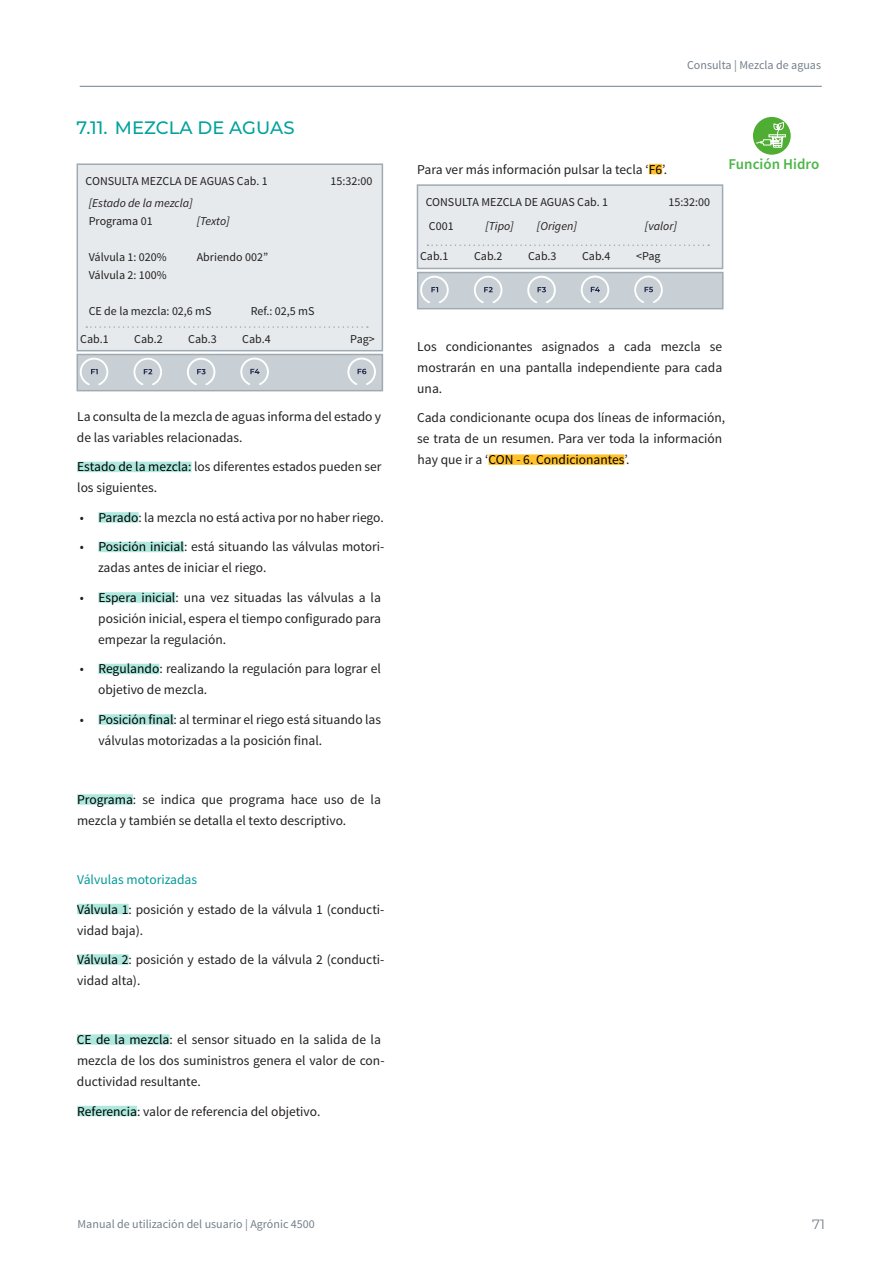
<style>
.page{position:relative;width:893px;height:1263px;background:#fff}
.page>*{position:absolute;margin:0;border:0;box-sizing:border-box;transform-origin:0 0}
.t1{font:500 18px "Montserrat";color:#00a39d}
.t2{font:600 15px "Source Sans Pro";color:#4bb648}
.t3{font:13.5px/21px "Source Sans Pro";color:#231f20}
.t4{font:13.5px "Montserrat";color:#727f8a}
.t5{font:12px "Source Sans Pro";color:#231f20}
.t6{font:12px "Source Sans Pro";color:#727f8a}
.t7{font:italic 12px "Source Sans Pro";color:#231f20}
.s1{color:#000}
.s2{color:#009a97}
</style>
<div class="page">
<hr style="left:80px;top:86px;width:742px;height:1px;background:#727f8a">
<div style="left:77px;top:462px;width:115px;height:10px;background:#ade9de"></div>
<div style="left:98px;top:512px;width:41px;height:11px;background:#ade9de"></div>
<div style="left:98px;top:542px;width:86px;height:10px;background:#ade9de"></div>
<div style="left:98px;top:592px;width:77px;height:11px;background:#ade9de"></div>
<div style="left:98px;top:664px;width:61px;height:10px;background:#ade9de"></div>
<div style="left:98px;top:714px;width:76px;height:11px;background:#ade9de"></div>
<div style="left:77px;top:794px;width:56px;height:11px;background:#ade9de"></div>
<div style="left:77px;top:904px;width:52px;height:10px;background:#ade9de"></div>
<div style="left:77px;top:954px;width:52px;height:11px;background:#ade9de"></div>
<div style="left:77px;top:1034px;width:92px;height:11px;background:#ade9de"></div>
<div style="left:77px;top:1106px;width:60px;height:10px;background:#ade9de"></div>
<div style="left:77px;top:163px;width:306px;height:188px;background:#e6eaec;border:2px solid #9faab2"></div>
<svg style="left:86px;top:326px;width:282px;height:2px"></svg>
<div style="left:77px;top:354px;width:306px;height:37px;background:#c9d0d5;border:2px solid #9faab2"></div>
<svg style="left:79px;top:357px;width:30px;height:30px"></svg>
<svg style="left:133px;top:357px;width:29px;height:28px"></svg>
<svg style="left:187px;top:357px;width:29px;height:28px"></svg>
<svg style="left:240px;top:357px;width:29px;height:28px"></svg>
<svg style="left:347px;top:357px;width:29px;height:28px"></svg>
<div style="left:753px;top:117px;width:38px;height:38px;background:#4fad33;border-radius:50%"></div>
<svg style="left:755px;top:122px;width:31px;height:26px"></svg>
<div style="left:649px;top:164px;width:13px;height:10px;background:#ffc22c"></div>
<div style="left:489px;top:454px;width:135px;height:11px;background:#ffc22c"></div>
<div style="left:417px;top:184px;width:306px;height:85px;background:#e6eaec;border:2px solid #9faab2"></div>
<svg style="left:427px;top:244px;width:282px;height:2px"></svg>
<div style="left:417px;top:272px;width:306px;height:37px;background:#c9d0d5;border:2px solid #9faab2"></div>
<svg style="left:419px;top:275px;width:30px;height:30px"></svg>
<svg style="left:474px;top:276px;width:29px;height:27px"></svg>
<svg style="left:527px;top:275px;width:29px;height:28px"></svg>
<svg style="left:580px;top:275px;width:30px;height:28px"></svg>
<svg style="left:634px;top:275px;width:29px;height:28px"></svg>
<h1 class="t1" style="left:77px;top:115px;width:219px">7.11. MEZCLA DE AGUAS</h1>
<p class="t5" style="left:86px;top:174px;width:184px">CONSULTA MEZCLA DE AGUAS Cab. 1</p>
<p class="t5" style="left:331px;top:174px;width:43px">15:32:00</p>
<p class="t7" style="left:89px;top:196px;width:106px">[Estado de la mezcla]</p>
<p class="t5" style="left:89px;top:214px;width:65px">Programa 01</p>
<p class="t7" style="left:197px;top:214px;width:34px">[Texto]</p>
<p class="t5" style="left:89px;top:250px;width:80px">Válvula 1: 020%</p>
<p class="t5" style="left:197px;top:250px;width:73px">Abriendo 002”</p>
<p class="t5" style="left:89px;top:268px;width:80px">Válvula 2: 100%</p>
<p class="t5" style="left:89px;top:304px;width:124px">CE de la mezcla: 02,6 mS</p>
<p class="t5" style="left:251px;top:304px;width:65px">Ref.: 02,5 mS</p>
<p class="t5" style="left:80px;top:332px;width:30px">Cab.1</p>
<p class="t5" style="left:134px;top:332px;width:30px">Cab.2</p>
<p class="t5" style="left:188px;top:332px;width:30px">Cab.3</p>
<p class="t5" style="left:242px;top:332px;width:30px">Cab.4</p>
<p class="t5" style="left:350px;top:332px;width:26px">Pag&gt;</p>
<p class="t3" style="left:77px;top:406px;width:306px">La consulta de la mezcla de aguas informa del estado y de las variables relacionadas.</p>
<p class="t3" style="left:77px;top:457px;width:306px"><span class="s1">Estado de la mezcla:</span> los diferentes estados pueden ser los siguientes.</p>
<p class="t3" style="left:80px;top:507px;width:305px">• <span class="s1">Parado</span>: la mezcla no está activa por no haber riego.</p>
<p class="t3" style="left:98px;top:537px;width:288px;text-indent:-18px">• <span class="s1">Posición inicial</span>: está situando las válvulas motori&shy;zadas antes de iniciar el riego.</p>
<p class="t3" style="left:98px;top:587px;width:284px;text-align:justify;text-indent:-18px">• <span class="s1">Espera inicial</span>: una vez situadas las válvulas a la posición inicial, espera el tiempo configurado para empezar la regulación.</p>
<p class="t3" style="left:98px;top:659px;width:284px;text-indent:-18px">• <span class="s1">Regulando</span>: realizando la regulación para lograr el objetivo de mezcla.</p>
<p class="t3" style="left:98px;top:709px;width:284px;text-indent:-19px">• <span class="s1">Posición final</span>: al terminar el riego está situando las válvulas motorizadas a la posición final.</p>
<p class="t3" style="left:77px;top:789px;width:305px"><span class="s1">Programa</span>: se indica que programa hace uso de la mezcla y también se detalla el texto descriptivo.</p>
<p class="t3" style="left:77px;top:865px;width:309px;line-height:29.5px"><span class="s2">Válvulas motorizadas<br></span><span class="s1">Válvula 1</span>: posición y estado de la válvula 1 (conducti-</p>
<p class="t3" style="left:77px;top:915px;width:309px;line-height:29.5px">vidad baja).<br><span class="s1">Válvula 2</span>: posición y estado de la válvula 2 (conducti-</p>
<p class="t3" style="left:77px;top:970px;width:65px">vidad alta).</p>
<p class="t3" style="left:77px;top:1029px;width:309px"><span class="s1">CE de la mezcla</span>: el sensor situado en la salida de la mezcla de los dos suministros genera el valor de con&shy;ductividad resultante.</p>
<p class="t3" style="left:77px;top:1101px;width:245px"><span class="s1">Referencia</span>: valor de referencia del objetivo.</p>
<p class="t6" style="left:687px;top:57px;width:135px">Consulta | Mezcla de aguas</p>
<p class="t3" style="left:417px;top:159px;width:251px">Para ver más información pulsar la tecla ‘<span class="s1">F6</span>’.</p>
<p class="t5" style="left:426px;top:195px;width:184px">CONSULTA MEZCLA DE AGUAS Cab. 1</p>
<p class="t5" style="left:668px;top:195px;width:43px">15:32:00</p>
<p class="t5" style="left:429px;top:219px;width:26px">C001</p>
<p class="t7" style="left:485px;top:219px;width:30px">[Tipo]</p>
<p class="t7" style="left:537px;top:219px;width:42px">[Origen]</p>
<p class="t7" style="left:645px;top:219px;width:34px">[valor]</p>
<p class="t5" style="left:420px;top:248px;width:30px">Cab.1</p>
<p class="t5" style="left:474px;top:248px;width:30px">Cab.2</p>
<p class="t5" style="left:528px;top:248px;width:30px">Cab.3</p>
<p class="t5" style="left:582px;top:248px;width:30px">Cab.4</p>
<p class="t5" style="left:636px;top:248px;width:26px">&lt;Pag</p>
<p class="t2" style="left:729px;top:155px;width:92px">Función Hidro</p>
<p class="t3" style="left:417px;top:336px;width:307px;text-align:justify">Los condicionantes asignados a cada mezcla se mostrarán en una pantalla independiente para cada una.</p>
<p class="t3" style="left:417px;top:407px;width:310px">Cada condicionante ocupa dos líneas de información, se trata de un resumen. Para ver toda la información hay que ir a ‘<span class="s1">CON - 6. Condicionantes</span>’.</p>
<p class="t6" style="left:78px;top:1217px;width:239px">Manual de utilización del usuario | Agrónic 4500</p>
<p class="t4" style="left:812px;top:1215px;width:14px">71</p>
</div>
